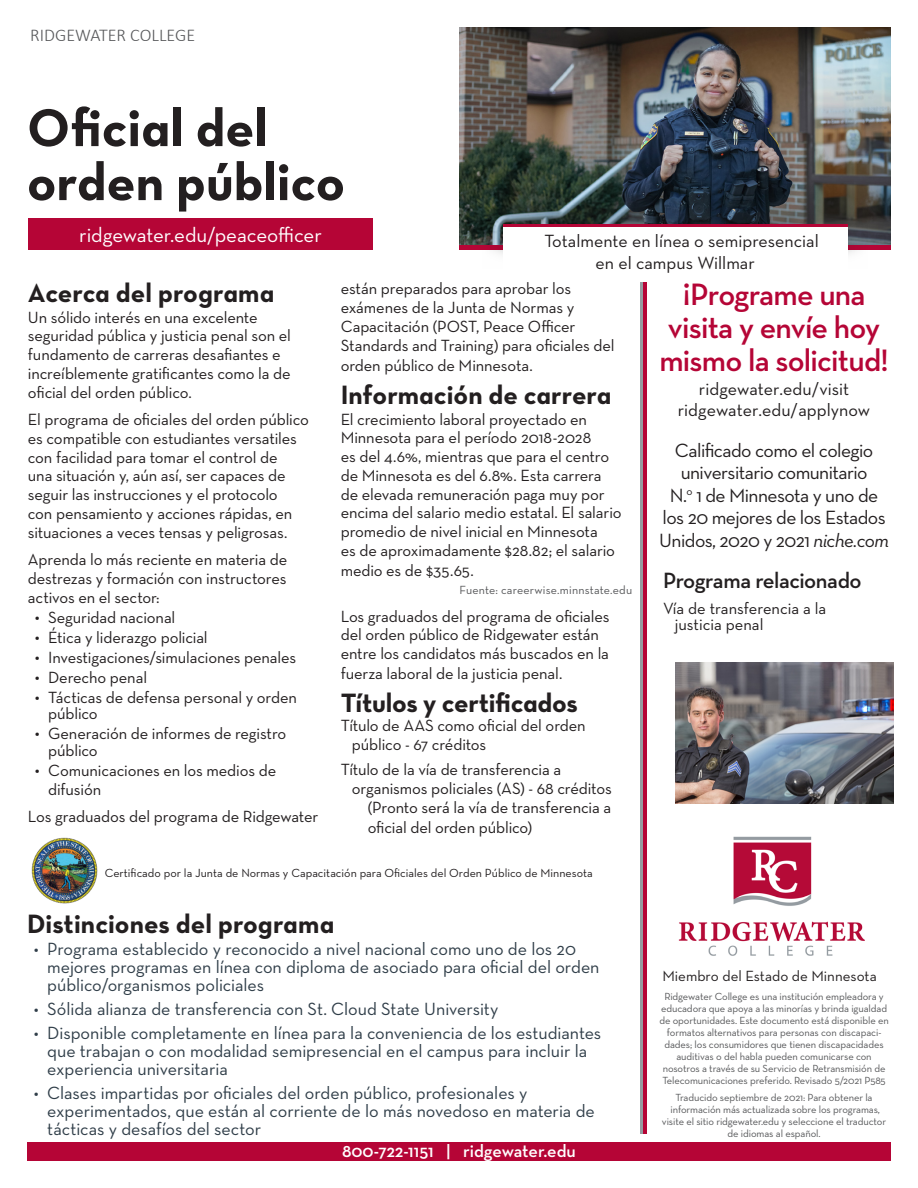
<style>
.page{position:relative;width:918px;height:1188px;background:#fff}
.page>*{position:absolute;margin:0;border:0;box-sizing:border-box;transform-origin:0 0}
.t1{font:54px/54px "Neutra Text Bold Alt";color:#231f20}
.t2{font:600 31.5px/33px "Neutra Text";letter-spacing:-.025em;color:#b50536;text-align:center}
.t3{font:27px "Neutra Text Bold Alt";color:#231f20}
.t4{font:600 22.5px "Neutra Text";letter-spacing:-.02em;color:#231f20}
.t5{font:21px "Neutra Text";letter-spacing:-.005em;color:#fff}
.t6{font:19.5px/22.5px "Neutra Text";letter-spacing:-.03em;color:#231f20;text-align:center}
.t7{font:18px/18px "Neutra Text";letter-spacing:-.005em;color:#303e49}
.t8{font:18px/21.6px "Neutra Text";color:#231f20}
.t9{font:600 18px "Neutra Text";color:#fff}
.t10{font:300 18px "Calibri";color:#57585a}
.Indented_credential{font:16.5px/18.8px "Neutra Text";letter-spacing:-.01em;color:#231f20}
.t11{font:15px "Neutra Text";color:#231f20}
.t12{font:12px "Neutra Text";color:#231f20}
.t13{font:12px "Neutra Text";letter-spacing:.015em;color:#57585a}
.t14{font:10.5px/12px "Neutra Text";letter-spacing:-.01em;color:#57585a;text-align:center}
.s1{font-size:18px}
.s2{font-style:italic}
</style>
<div class="page">
<img style="left:459px;top:27px;width:432px;height:218px">
<div style="left:459px;top:245px;width:432px;height:5px;background:#b50536"></div>
<div style="left:480px;top:190px;width:391px;height:253px;background:#231f20;opacity:.21"></div>
<div style="left:503px;top:226px;width:345px;height:208px;background:#fff"></div>
<div style="left:815px;top:250px;width:65px;height:26px;background:#fff"></div>
<div style="left:459px;top:276px;width:421px;height:177px;background:#fff"></div>
<div style="left:470px;top:250px;width:65px;height:26px;background:#fff"></div>
<hr style="left:503px;top:224px;width:345px;height:3px;background:#b50536">
<div style="left:28px;top:219px;width:345px;height:31px;background:#b50536"></div>
<div style="left:27px;top:1143px;width:864px;height:18px;background:#b50536"></div>
<hr style="left:641px;top:283px;width:3px;height:851px;background:#959ca1">
<hr style="left:644px;top:283px;width:3px;height:851px;background:#b50536">
<img style="left:31px;top:837px;width:67px;height:67px">
<img style="left:675px;top:662px;width:218px;height:142px">
<img style="left:678px;top:836px;width:187px;height:120px">
<p class="t10" style="left:30px;top:23px;width:166px">RIDGEWATER COLLEGE</p>
<p class="t1" style="left:27px;top:100px;width:320px">Oficial del orden público</p>
<p class="t5" style="left:79px;top:222px;width:244px">ridgewater.edu/peaceofficer</p>
<p class="t8" style="left:596px;top:230px;width:225px;text-indent:-51px">Totalmente en línea o semipresencial en el campus Willmar</p>
<p class="t3" style="left:28px;top:276px;width:248px">Acerca del programa</p>
<p class="Indented_credential" style="left:28px;top:307px;width:265px">Un sólido interés en una excelente seguridad pública y justicia penal son el fundamento de carreras desafiantes e increíblemente gratificantes como la de oficial del orden público.</p>
<p class="Indented_credential" style="left:28px;top:410px;width:283px">El programa de oficiales del orden público es compatible con estudiantes versatiles con facilidad para tomar el control de<br>una situación y, aún así, ser capaces de seguir las instrucciones y el protocolo<br>con pensamiento y acciones rápidas, en situaciones a veces tensas y peligrosas.</p>
<p class="Indented_credential" style="left:28px;top:550px;width:261px;text-align:justify">Aprenda lo más reciente en materia de destrezas y formación con instructores activos en el sector:</p>
<p class="Indented_credential" style="left:35px;top:608px;width:142px"><span class="s1">•</span> Seguridad nacional</p>
<p class="Indented_credential" style="left:35px;top:628px;width:175px"><span class="s1">•</span> Ética y liderazgo policial</p>
<p class="Indented_credential" style="left:35px;top:648px;width:263px"><span class="s1">•</span> Investigaciones/simulaciones penales</p>
<p class="Indented_credential" style="left:35px;top:668px;width:114px"><span class="s1">•</span> Derecho penal</p>
<p class="Indented_credential" style="left:48px;top:689px;width:250px;line-height:16.5px;text-indent:-13px"><span class="s1">•</span> Tácticas de defensa personal y orden público</p>
<p class="Indented_credential" style="left:48px;top:725px;width:240px;line-height:16.5px;text-indent:-13px"><span class="s1">•</span> Generación de informes de registro público</p>
<p class="Indented_credential" style="left:48px;top:761px;width:230px;text-indent:-13px"><span class="s1">•</span> Comunicaciones en los medios de difusión</p>
<p class="Indented_credential" style="left:28px;top:807px;width:292px">Los graduados del programa de Ridgewater</p>
<p class="Indented_credential" style="left:341px;top:279px;width:275px">están preparados para aprobar los exámenes de la Junta de Normas y Capacitación (POST, Peace Officer Standards and Training) para oficiales del</p>
<p class="Indented_credential" style="left:341px;top:356px;width:194px">orden público de Minnesota.</p>
<p class="t3" style="left:341px;top:378px;width:272px">Información de carrera</p>
<p class="Indented_credential" style="left:341px;top:409px;width:282px">El crecimiento laboral proyectado en Minnesota para el período 2018-2028<br>es del 4.6%, mientras que para el centro de Minnesota es del 6.8%. Esta carrera de elevada remuneración paga muy por encima del salario medio estatal. El salario promedio de nivel inicial en Minnesota<br>es de aproximadamente $28.82; el salario</p>
<p class="Indented_credential" style="left:341px;top:561px;width:135px">medio es de $35.65.</p>
<p class="t13" style="left:460px;top:583px;width:174px">Fuente: careerwise.minnstate.edu</p>
<p class="Indented_credential" style="left:341px;top:606px;width:270px">Los graduados del programa de oficiales del orden público de Ridgewater están entre los candidatos más buscados en la</p>
<p class="Indented_credential" style="left:341px;top:664px;width:223px">fuerza laboral de la justicia penal.</p>
<p class="t3" style="left:341px;top:686px;width:239px">Títulos y certificados</p>
<p class="Indented_credential" style="left:352px;top:716px;width:235px;text-indent:-11px">Título de AAS como oficial del orden público - 67 créditos</p>
<p class="Indented_credential" style="left:352px;top:760px;width:261px;text-indent:-11px">Título de la vía de transferencia a organismos policiales (AS) - 68 créditos</p>
<p class="Indented_credential" style="left:368px;top:797px;width:245px;line-height:20.2px">(Pronto será la vía de transferencia a oficial del orden público)</p>
<p class="t12" style="left:105px;top:866px;width:490px">Certificado por la Junta de Normas y Capacitación para Oficiales del Orden Público de Minnesota</p>
<p class="t3" style="left:27px;top:907px;width:309px">Distinciones del programa</p>
<p class="t7" style="left:47px;top:940px;width:554px;text-indent:-14px">• Programa establecido y reconocido a nivel nacional como uno de los 20 mejores programas en línea con diploma de asociado para oficial del orden público/organismos policiales</p>
<p class="t7" style="left:34px;top:1000px;width:466px">• Sólida alianza de transferencia con St. Cloud State University</p>
<p class="t7" style="left:47px;top:1023px;width:555px;text-indent:-14px">• Disponible completamente en línea para la conveniencia de los estudiantes que trabajan o con modalidad semipresencial en el campus para incluir la experiencia universitaria</p>
<p class="t7" style="left:47px;top:1083px;width:549px;text-indent:-14px">• Clases impartidas por oficiales del orden público, profesionales y experimentados, que están al corriente de lo más novedoso en materia de tácticas y desafíos del sector</p>
<p class="t9" style="left:342px;top:1139px;width:235px">800-722-1151 | ridgewater.edu</p>
<p class="t2" style="left:659px;top:277px;width:231px">¡Programe una visita y envíe hoy mismo la solicitud!</p>
<p class="t8" style="left:699px;top:378px;width:152px">ridgewater.edu/visit</p>
<p class="t8" style="left:678px;top:399px;width:194px">ridgewater.edu/applynow</p>
<p class="t6" style="left:659px;top:438px;width:231px">Calificado como el colegio universitario comunitario<br>N.<sup>o</sup> 1 de Minnesota y uno de los 20 mejores de los Estados<br>Unidos, 2020 y 2021 <span class="s2">niche.com</span></p>
<p class="t4" style="left:663px;top:567px;width:200px">Programa relacionado</p>
<p class="Indented_credential" style="left:675px;top:599px;width:153px;line-height:16.5px;text-indent:-12px">Vía de transferencia a la justicia penal</p>
<p class="t11" style="left:662px;top:967px;width:216px">Miembro del Estado de Minnesota</p>
<p class="t14" style="left:659px;top:991px;width:231px">Ridgewater College es una institución empleadora y educadora que apoya a las minorías y brinda igualdad de oportunidades. Este documento está disponible en formatos alternativos para personas con discapaci&shy;dades; los consumidores que tienen discapacidades auditivas o del habla pueden comunicarse con nosotros a través de su Servicio de Retransmisión de Telecomunicaciones preferido. Revisado 5/2021 P585</p>
<p class="t14" style="left:662px;top:1091px;width:226px">Traducido septiembre de 2021: Para obtener la información más actualizada sobre los programas, visite el sitio ridgewater.edu y seleccione el traductor de idiomas al español.</p>
</div>
